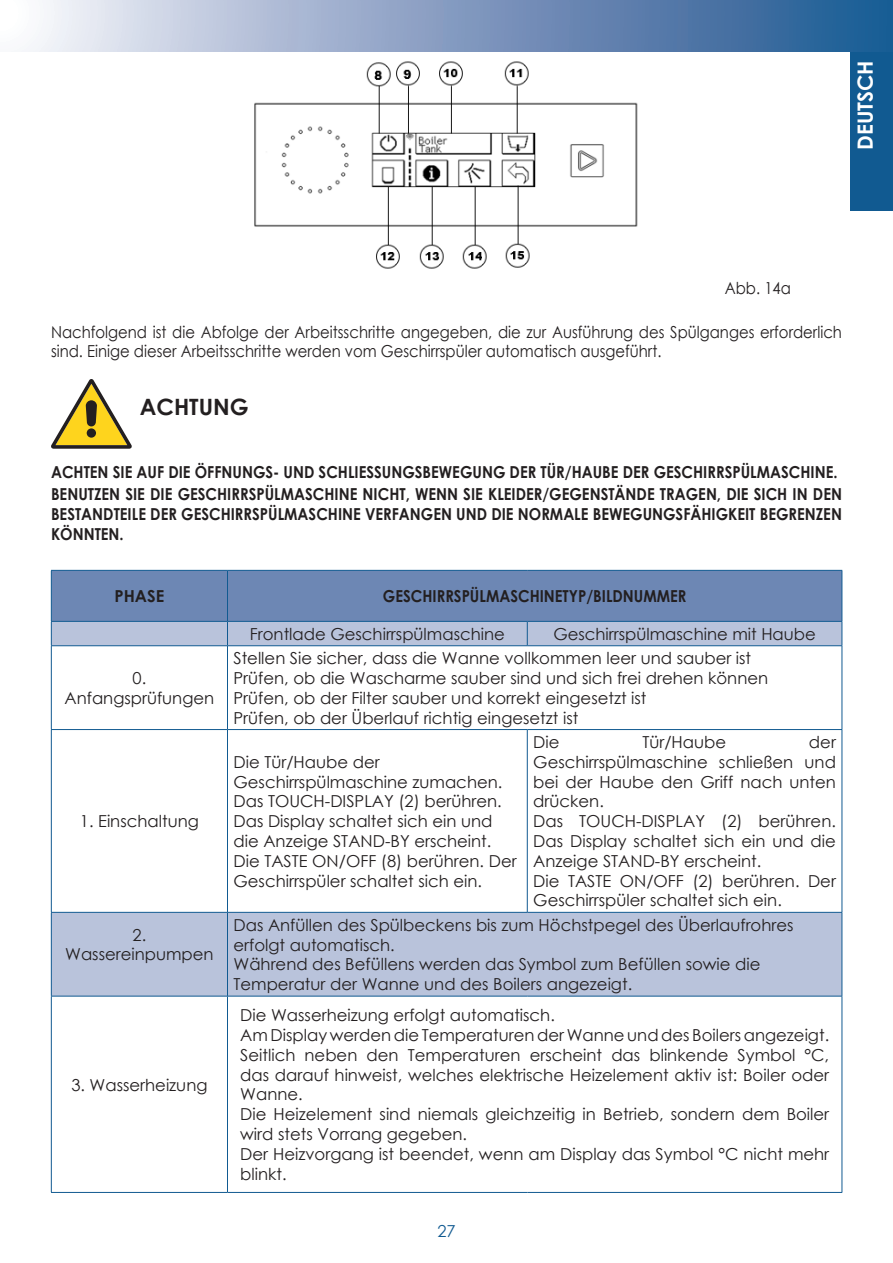
<style>
.page{position:relative;width:893px;height:1263px;background:#fff}
.page>*{position:absolute;margin:0;border:0;box-sizing:border-box;transform-origin:0 0}
.t1{font:700 22.5px "Century Gothic";color:#231f20}
.t2{font:700 21px "Century Gothic";color:#fff}
.t3{font:16.5px/19.8px "Century Gothic";color:#231f20}
.t4{font:700 16.5px/21.9px "Century Gothic";color:#231f20;scale:.9 1}
.t5{font:16.5px/19.8px "Century Gothic";color:#231f20;scale:.9 1}
.t6{font:700 16.5px "Century Gothic";color:#231f20}
.t7{font:16.5px "Century Gothic";color:#115a91}
</style>
<div class="page">
<div style="left:850px;top:0;width:43px;height:210px;background:#115a91"></div>
<div style="left:0;top:0;width:893px;height:51px;background:linear-gradient(to right,#f9f3fa,#18508e)"></div>
<img style="left:254px;top:61px;width:384px;height:208px">
<svg style="left:51px;top:379px;width:81px;height:70px"></svg>
<svg style="left:52px;top:646px;width:790px;height:350px"></svg>
<svg style="left:51px;top:570px;width:792px;height:75px;background:#8499c0"></svg>
<hr style="left:51px;top:645px;width:176px;height:1px;background:#115a91">
<hr style="left:51px;top:646px;width:1px;height:83px;background:#115a91">
<hr style="left:227px;top:645px;width:300px;height:1px;background:#115a91">
<hr style="left:227px;top:646px;width:1px;height:83px;background:#115a91">
<hr style="left:527px;top:645px;width:315px;height:1px;background:#115a91">
<hr style="left:842px;top:646px;width:1px;height:83px;background:#115a91">
<hr style="left:51px;top:729px;width:176px;height:1px;background:#115a91">
<hr style="left:51px;top:730px;width:1px;height:182px;background:#115a91">
<hr style="left:227px;top:729px;width:300px;height:1px;background:#115a91">
<hr style="left:227px;top:730px;width:1px;height:182px;background:#115a91">
<hr style="left:527px;top:729px;width:315px;height:1px;background:#115a91">
<hr style="left:527px;top:730px;width:1px;height:182px;background:#115a91">
<hr style="left:842px;top:730px;width:1px;height:182px;background:#115a91">
<hr style="left:51px;top:912px;width:176px;height:1px;background:#115a91">
<hr style="left:51px;top:913px;width:1px;height:83px;background:#115a91">
<hr style="left:227px;top:912px;width:300px;height:1px;background:#115a91">
<hr style="left:227px;top:913px;width:1px;height:83px;background:#115a91">
<hr style="left:527px;top:912px;width:315px;height:1px;background:#115a91">
<hr style="left:842px;top:913px;width:1px;height:83px;background:#115a91">
<hr style="left:51px;top:996px;width:176px;height:1px;background:#115a91">
<hr style="left:51px;top:996px;width:1px;height:196px;background:#115a91">
<hr style="left:227px;top:996px;width:300px;height:1px;background:#115a91">
<hr style="left:227px;top:996px;width:1px;height:196px;background:#115a91">
<hr style="left:527px;top:996px;width:315px;height:1px;background:#115a91">
<hr style="left:842px;top:996px;width:1px;height:196px;background:#115a91">
<hr style="left:51px;top:1192px;width:176px;height:1px;background:#115a91">
<hr style="left:227px;top:1192px;width:300px;height:1px;background:#115a91">
<hr style="left:527px;top:1192px;width:315px;height:1px;background:#115a91">
<hr style="left:51px;top:570px;width:176px;height:1px;background:#115a91">
<hr style="left:51px;top:571px;width:1px;height:50px;background:#115a91">
<hr style="left:227px;top:570px;width:300px;height:1px;background:#115a91">
<hr style="left:227px;top:571px;width:1px;height:50px;background:#115a91">
<hr style="left:527px;top:570px;width:315px;height:1px;background:#115a91">
<hr style="left:842px;top:571px;width:1px;height:50px;background:#115a91">
<hr style="left:51px;top:621px;width:176px;height:1px;background:#115a91">
<hr style="left:227px;top:621px;width:300px;height:1px;background:#115a91">
<hr style="left:527px;top:621px;width:315px;height:1px;background:#115a91">
<p class="t2" style="left:849px;top:150px;width:91px;rotate:-90deg">DEUTSCH</p>
<p class="t5" style="left:725px;top:278px;width:75px">Abb. 14a</p>
<p class="t5" style="left:51px;top:322px;width:880px">Nachfolgend ist die Abfolge der Arbeitsschritte angegeben, die zur Ausführung des Spülganges erforderlich sind. Einige dieser Arbeitsschritte werden vom Geschirrspüler automatisch ausgeführt.</p>
<h1 class="t1" style="left:140px;top:390px;width:110px">ACHTUNG</h1>
<p class="t4" style="left:51px;top:461px;width:880px">ACHTEN SIE AUF DIE ÖFFNUNGS- UND SCHLIESSUNGSBEWEGUNG DER TÜR/HAUBE DER GESCHIRRSPÜLMASCHINE.<br>BENUTZEN SIE DIE GESCHIRRSPÜLMASCHINE NICHT, WENN SIE KLEIDER/GEGENSTÄNDE TRAGEN, DIE SICH IN DEN</p>
<p class="t4" style="left:51px;top:504px;width:880px;line-height:19.8px">BESTANDTEILE DER GESCHIRRSPÜLMASCHINE VERFANGEN UND DIE NORMALE BEWEGUNGSFÄHIGKEIT BEGRENZEN<br>KÖNNTEN.</p>
<p class="t6" style="left:114px;top:583px;width:51px">PHASE</p>
<p class="t4" style="left:383px;top:584px;width:339px">GESCHIRRSPÜLMASCHINETYP/BILDNUMMER</p>
<p class="t3" style="left:250px;top:624px;width:257px">Frontlade Geschirrspülmaschine</p>
<p class="t3" style="left:553px;top:624px;width:264px">Geschirrspülmaschine mit Haube</p>
<p class="t3" style="left:65px;top:668px;width:151px;text-align:center">0.<br>Anfangsprüfungen</p>
<p class="t3" style="left:233px;top:648px;width:536px">Stellen Sie sicher, dass die Wanne vollkommen leer und sauber ist Prüfen, ob die Wascharme sauber sind und sich frei drehen können Prüfen, ob der Filter sauber und korrekt eingesetzt ist<br>Prüfen, ob der Überlauf richtig eingesetzt ist</p>
<p class="t3" style="left:80px;top:811px;width:120px">1. Einschaltung</p>
<p class="t3" style="left:65px;top:924px;width:150px;text-align:center">2.<br>Wassereinpumpen</p>
<p class="t3" style="left:71px;top:1074px;width:138px">3. Wasserheizung</p>
<p class="t3" style="left:233px;top:752px;width:285px">Die Tür/Haube der<br>Geschirrspülmaschine zumachen.<br>Das TOUCH-DISPLAY (2) berühren.<br>Das Display schaltet sich ein und die Anzeige STAND-BY erscheint.<br>Die TASTE ON/OFF (8) berühren. Der<br>Geschirrspüler schaltet sich ein.</p>
<p class="t3" style="left:533px;top:732px;width:28px">Die</p>
<p class="t3" style="left:642px;top:732px;width:85px">Tür/Haube</p>
<p class="t3" style="left:533px;top:732px;width:304px;text-indent:276px">der<br>Geschirrspülmaschine schließen und bei der Haube den Griff nach unten drücken.<br>Das TOUCH-DISPLAY (2) berühren.<br>Das Display schaltet sich ein und die<br>Anzeige STAND-BY erscheint.<br>Die TASTE ON/OFF (2) berühren. Der<br>Geschirrspüler schaltet sich ein.</p>
<p class="t3" style="left:233px;top:914px;width:562px">Das Anfüllen des Spülbeckens bis zum Höchstpegel des Überlaufrohres erfolgt automatisch.<br>Während des Befüllens werden das Symbol zum Befüllen sowie die Temperatur der Wanne und des Boilers angezeigt.</p>
<p class="t3" style="left:240px;top:1005px;width:590px">Die Wasserheizung erfolgt automatisch.<br>Am Display werden die Temperaturen der Wanne und des Boilers angezeigt.<br>Seitlich neben den Temperaturen erscheint das blinkende Symbol °C, das darauf hinweist, welches elektrische Heizelement aktiv ist: Boiler oder Wanne.<br>Die Heizelement sind niemals gleichzeitig in Betrieb, sondern dem Boiler wird stets Vorrang gegeben.<br>Der Heizvorgang ist beendet, wenn am Display das Symbol °C nicht mehr blinkt.</p>
<p class="t7" style="left:437px;top:1219px;width:20px">27</p>
</div>
